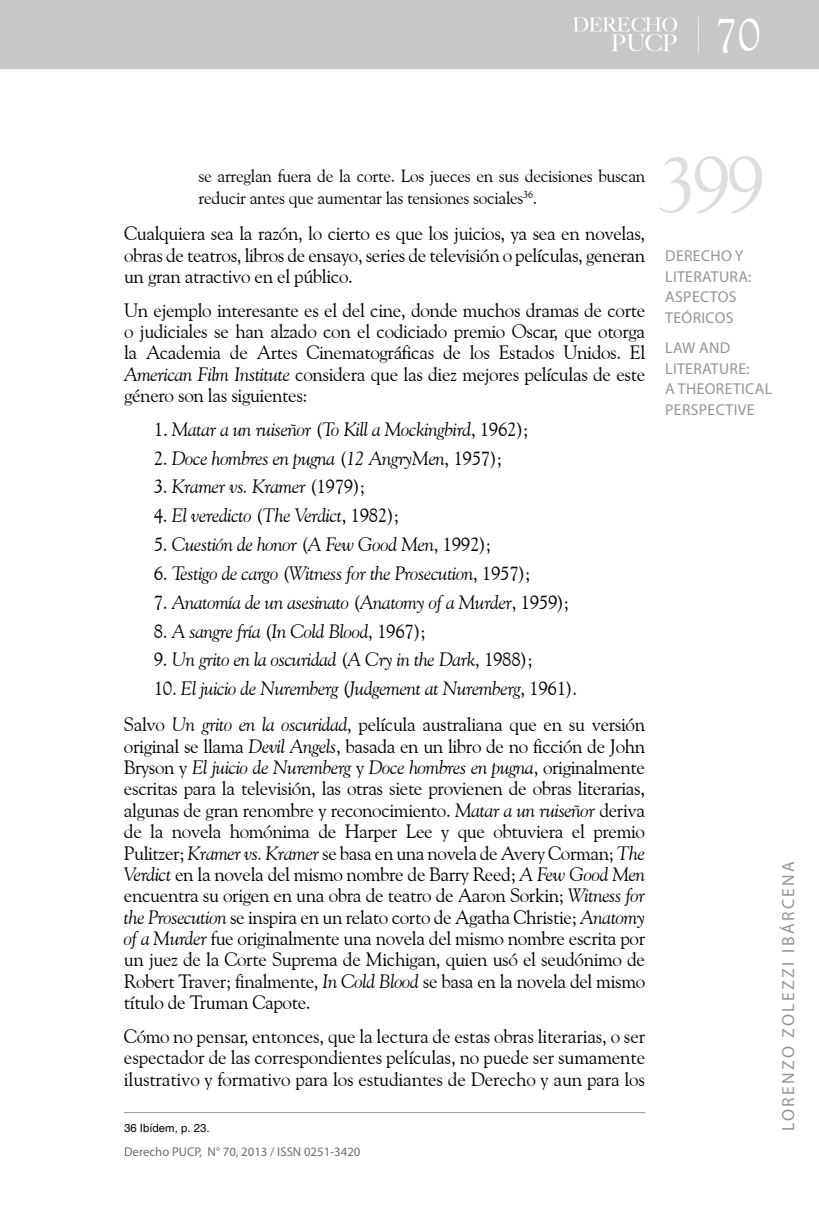
<style>
.page{position:relative;width:819px;height:1206px;background:#fff}
.page>*{position:absolute;margin:0;border:0;box-sizing:border-box;transform-origin:0 0}
.t1{font:78.75px "Goudy Old Style BT";color:#dcddde}
.t2{font:46.38px "Goudy Old Style BT";color:#fff}
.t3{font:19.25px/21.3px "Goudy Old Style BT";letter-spacing:-.02em;color:#000;text-align:justify}
.t4{font:italic 19.25px/36.2px "Goudy Old Style BT";letter-spacing:-.02em;color:#000}
.t5{font:17.5px/21.9px "Goudy Old Style BT";letter-spacing:-.02em;color:#000}
.t6{font:17.5px "Myriad Pro";letter-spacing:.14em;color:#939598}
.t7{font:15.75px/20.7px "Myriad Pro";letter-spacing:.02em;color:#939598}
.t8{font:12.78px "Myriad Pro";color:#6d6e71}
.t9{font:11.38px "Helvetica";color:#000}
.s1{font-style:italic}
.s2{font-style:normal}
</style>
<div class="page">
<div style="left:0;top:0;width:819px;height:69px;background:#c7c8ca"></div>
<svg style="left:573px;top:17px;width:104px;height:34px"></svg>
<hr style="left:124px;top:1112px;width:521px;height:1px;background:#939598">
<h2 class="t2" style="left:714px;top:6px;width:47px">70</h2>
<p class="t5" style="left:198px;top:165px;width:448px">se arreglan fuera de la corte. Los jueces en sus decisiones buscan reducir antes que aumentar las tensiones sociales<sup>36</sup>.</p>
<p class="t3" style="left:124px;top:222px;width:522px">Cualquiera sea la razón, lo cierto es que los juicios, ya sea en novelas, obras de teatros, libros de ensayo, series de televisión o películas, generan un gran atractivo en el público.</p>
<p class="t3" style="left:124px;top:299px;width:522px">Un ejemplo interesante es el del cine, donde muchos dramas de corte o judiciales se han alzado con el codiciado premio Oscar, que otorga la Academia de Artes Cinematográficas de los Estados Unidos. El <span class="s1">American Film Institute</span> considera que las diez mejores películas de este género son las siguientes:</p>
<p class="t4" style="left:154px;top:411px;width:376px"><span class="s2">1.</span> Matar a un ruiseñor <span class="s2">(</span>To Kill a Mockingbird<span class="s2">, 1962);</span></p>
<p class="t4" style="left:154px;top:439px;width:349px"><span class="s2">2.</span> Doce hombres en pugna <span class="s2">(</span>12 AngryMen<span class="s2">, 1957);</span></p>
<p class="t4" style="left:154px;top:468px;width:213px"><span class="s2">3.</span> Kramer vs. Kramer <span class="s2">(1979);</span></p>
<p class="t4" style="left:154px;top:497px;width:247px"><span class="s2">4.</span> El veredicto <span class="s2">(</span>The Verdict<span class="s2">, 1982);</span></p>
<p class="t4" style="left:154px;top:526px;width:339px"><span class="s2">5.</span> Cuestión de honor <span class="s2">(</span>A Few Good Men<span class="s2">, 1992);</span></p>
<p class="t4" style="left:154px;top:555px;width:378px"><span class="s2">6.</span> Testigo de cargo <span class="s2">(</span>Witness for the Prosecution<span class="s2">, 1957);</span></p>
<p class="t4" style="left:154px;top:583px;width:417px"><span class="s2">7.</span> Anatomía de un asesinato <span class="s2">(</span>Anatomy of a Murder<span class="s2">, 1959);</span></p>
<p class="t4" style="left:154px;top:612px;width:273px"><span class="s2">8.</span> A sangre fría <span class="s2">(</span>In Cold Blood<span class="s2">, 1967);</span></p>
<p class="t4" style="left:154px;top:641px;width:380px"><span class="s2">9.</span> Un grito en la oscuridad <span class="s2">(</span>A Cry in the Dark<span class="s2">, 1988);</span></p>
<p class="t4" style="left:124px;top:670px;width:522px;text-indent:30px"><span class="s2">10.</span> El juicio de Nuremberg <span class="s2">(</span>Judgement at Nuremberg<span class="s2">, 1961).<br>Salvo</span> Un grito en la oscuridad<span class="s2">, película australiana que en su versión</span></p>
<p class="t3" style="left:124px;top:735px;width:522px">original se llama <span class="s1">Devil Angels</span>, basada en un libro de no ficción de John Bryson y <span class="s1">El juicio de Nuremberg</span> y <span class="s1">Doce hombres en pugna</span>, originalmente escritas para la televisión, las otras siete provienen de obras literarias, algunas de gran renombre y reconocimiento. <span class="s1">Matar a un ruiseñor</span> deriva de la novela homónima de Harper Lee y que obtuviera el premio Pulitzer; <span class="s1">Kramer vs. Kramer</span> se basa en una novela de Avery Corman; <span class="s1">The Verdict</span> en la novela del mismo nombre de Barry Reed; <span class="s1">A Few Good Men </span>encuentra su origen en una obra de teatro de Aaron Sorkin; <span class="s1">Witness for the Prosecution</span> se inspira en un relato corto de Agatha Christie; <span class="s1">Anatomy of a Murder</span> fue originalmente una novela del mismo nombre escrita por un juez de la Corte Suprema de Michigan, quien usó el seudónimo de Robert Traver; finalmente, <span class="s1">In Cold Blood</span> se basa en la novela del mismo título de Truman Capote.</p>
<p class="t3" style="left:124px;top:1025px;width:522px">Cómo no pensar, entonces, que la lectura de estas obras literarias, o ser espectador de las correspondientes películas, no puede ser sumamente ilustrativo y formativo para los estudiantes de Derecho y aun para los</p>
<p class="t9" style="left:124px;top:1120px;width:87px">36 Ibídem, p. 23.</p>
<p class="t8" style="left:124px;top:1144px;width:160px">DERECHO PUCP, N° 70, 2013 / ISSN</p>
<p class="t8" style="left:304px;top:1144px;width:58px">0251-3420</p>
<h1 class="t1" style="left:657px;top:136px;width:109px">399</h1>
<p class="t7" style="left:665px;top:245px;width:88px">DERECHO Y<br>LITERATURA:<br>ASPECTOS<br>TEÓRICOS</p>
<p class="t7" style="left:665px;top:337px;width:108px">LAW AND<br>LITERATURE:<br>A THEORETICAL<br>PERSPECTIVE</p>
<p class="t6" style="left:777px;top:1131px;width:272px;rotate:-90deg">LORENZO ZOLEZZI I BÁRCENA</p>
</div>
